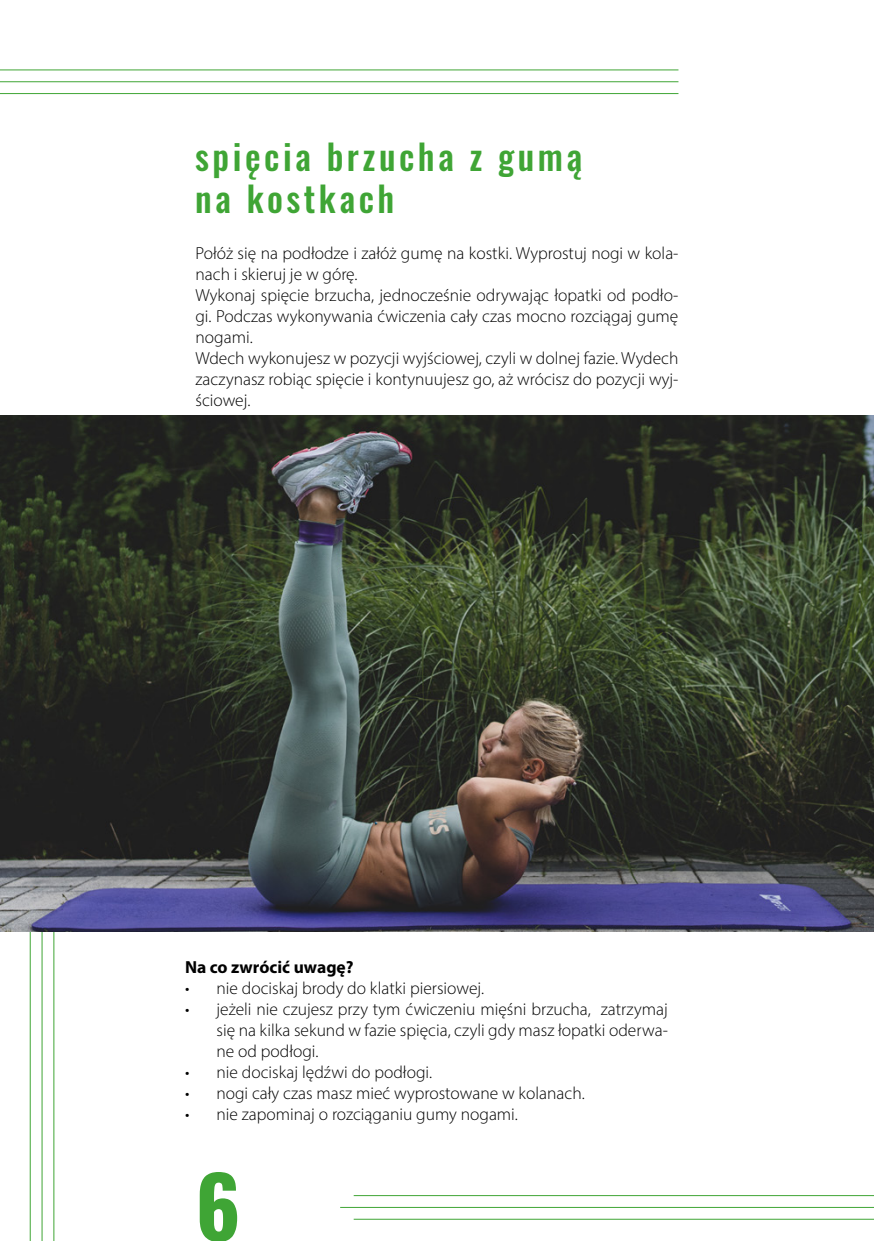
<style>
.page{position:relative;width:874px;height:1241px;background:#fff}
.page>*{position:absolute;margin:0;border:0;box-sizing:border-box;transform-origin:0 0}
.t1{font:700 84px "Oswald";color:#3fa535}
.t2{font:500 35px/42px "Oswald";letter-spacing:.1em;color:#3fa535}
.t3{font:300 17.5px/21px "Myriad Pro";color:#000}
.t4{font:700 17.5px "Myriad Pro";color:#000}
</style>
<div class="page">
<hr style="left:0;top:69px;width:678px;height:1px;background:#3fa535">
<hr style="left:0;top:81px;width:678px;height:1px;background:#3fa535">
<hr style="left:0;top:93px;width:678px;height:1px;background:#3fa535">
<hr style="left:353px;top:1194px;width:520px;height:1px;background:#3fa535">
<hr style="left:340px;top:1206px;width:533px;height:1px;background:#3fa535">
<hr style="left:353px;top:1218px;width:520px;height:1px;background:#3fa535">
<hr style="left:30px;top:437px;width:1px;height:803px;background:#3fa535">
<hr style="left:42px;top:437px;width:1px;height:803px;background:#3fa535">
<hr style="left:53px;top:437px;width:1px;height:803px;background:#3fa535">
<img style="left:0;top:415px;width:873px;height:515px">
<h2 class="t2" style="left:195px;top:137px;width:388px">spięcia brzucha z gumą na kostkach</h2>
<p class="t3" style="left:195px;top:242px;width:484px">Połóż się na podłodze i załóż gumę na kostki. Wyprostuj nogi w kola&shy;nach i skieruj je w górę.<br>Wykonaj spięcie brzucha, jednocześnie odrywając łopatki od podło&shy;gi. Podczas wykonywania ćwiczenia cały czas mocno rozciągaj gumę nogami.<br>Wdech wykonujesz w pozycji wyjściowej, czyli w dolnej fazie. Wydech zaczynasz robiąc spięcie i kontynuujesz go, aż wrócisz do pozycji wyj&shy;ściowej.</p>
<p class="t4" style="left:185px;top:955px;width:170px">Na co zwrócić uwagę?</p>
<p class="t3" style="left:185px;top:977px;width:300px">• nie dociskaj brody do klatki piersiowej.</p>
<p class="t3" style="left:216px;top:998px;width:452px;text-align:justify;text-indent:-32px">• jeżeli nie czujesz przy tym ćwiczeniu mięśni brzucha, zatrzymaj się na kilka sekund w fazie spięcia, czyli gdy masz łopatki oderwa&shy;ne od podłogi.</p>
<p class="t3" style="left:185px;top:1061px;width:248px">• nie dociskaj lędźwi do podłogi.</p>
<p class="t3" style="left:185px;top:1082px;width:401px">• nogi cały czas masz mieć wyprostowane w kolanach.</p>
<p class="t3" style="left:185px;top:1103px;width:334px">• nie zapominaj o rozciąganiu gumy nogami.</p>
<h1 class="t1" style="left:195px;top:1148px;width:46px">6</h1>
</div>
